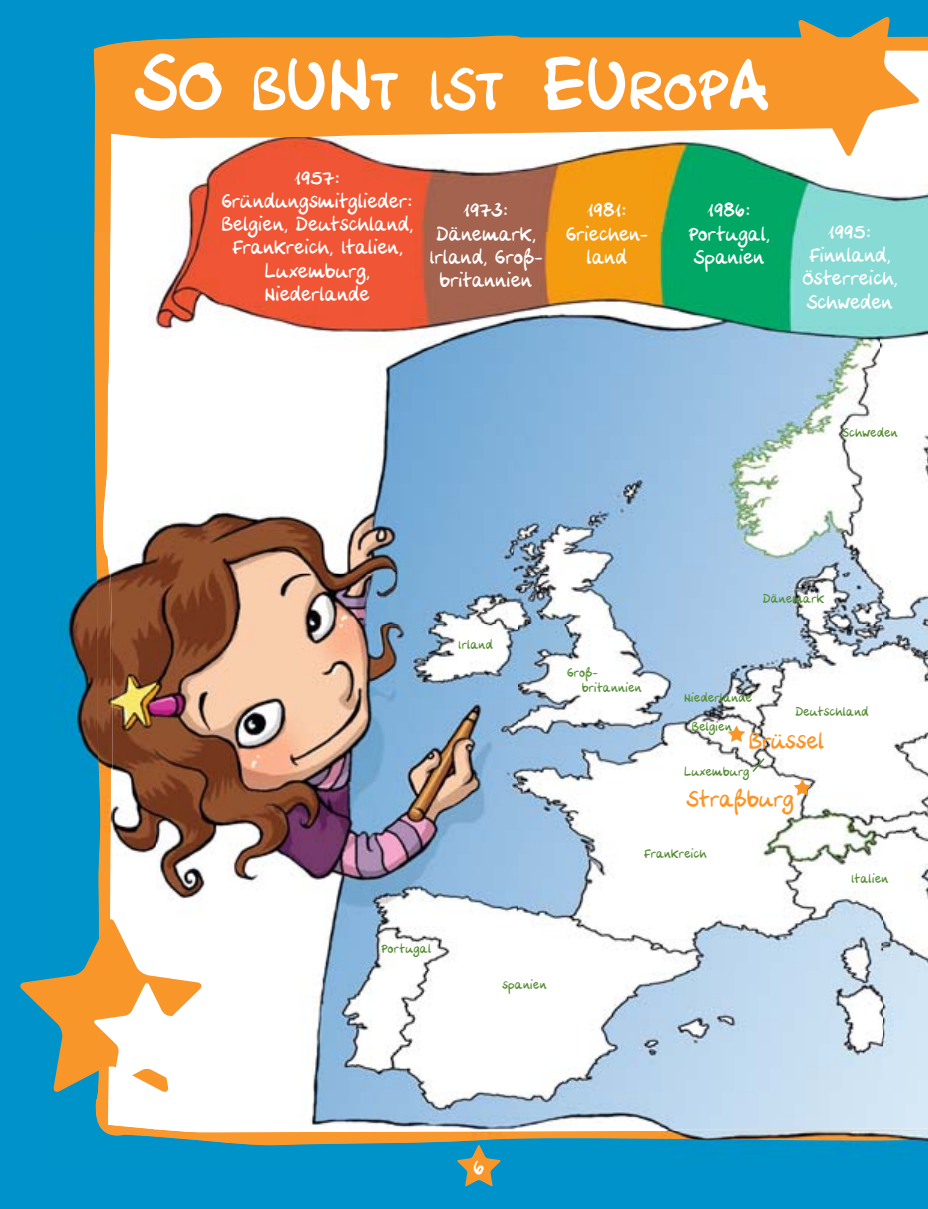
<style>
.page{position:relative;width:928px;height:1209px;background:#fff}
.page>*{position:absolute;margin:0;border:0;box-sizing:border-box;transform-origin:0 0}
.t1{font:60px "Hand Some";color:#fff}
.t2{font:22.5px "Hand Some";letter-spacing:.015em;color:#f8962a}
.t3{font:21.75px "Hand Some";color:#fff}
.t4{font:19.5px/23.2px "Hand Some";letter-spacing:.02em;color:#fff;text-align:center}
.t5{font:12.3px/15.1px "Hand Some";letter-spacing:.03em;color:#568e36}
.s1{font-size:79.5px}
.s2{font-size:80.55px}
.s3{font-size:60.45px}
</style>
<div class="page">
<div style="left:0;top:0;width:927px;height:1208px;background:#0092ca"></div>
<img style="left:62px;top:581px;width:31px;height:192px">
<img style="left:244px;top:1144px;width:495px;height:7px">
<img style="left:93px;top:232px;width:52px;height:904px">
<img style="left:145px;top:1131px;width:782px;height:13px">
<img style="left:881px;top:232px;width:46px;height:895px">
<img style="left:156px;top:601px;width:726px;height:526px">
<img style="left:103px;top:232px;width:53px;height:899px">
<img style="left:155px;top:1127px;width:772px;height:4px">
<img style="left:148px;top:112px;width:779px;height:120px">
<img style="left:148px;top:232px;width:733px;height:391px">
<svg style="left:94px;top:36px;width:679px;height:103px;background:#f39a36"></svg>
<svg style="left:457px;top:1144px;width:44px;height:42px"></svg>
<svg style="left:20px;top:917px;width:183px;height:175px"></svg>
<svg style="left:773px;top:17px;width:147px;height:140px;background:#dfb479"></svg>
<svg style="left:750px;top:756px;width:16px;height:17px"></svg>
<svg style="left:727px;top:725px;width:18px;height:16px"></svg>
<svg style="left:793px;top:779px;width:18px;height:16px"></svg>
<h1 class="t1" style="left:134px;top:63px;width:636px"><span class="s1">SO</span> B<span class="s1">UN</span>T IST <span class="s2">EU</span><span class="s3">ROP</span><span class="s2">A</span></h1>
<p class="t4" style="left:222px;top:168px;width:192px">1957:<br>Gründungsmitglieder:<br>Belgien, Deutschland,<br>Frankreich, Italien,<br>Luxemburg,<br>Niederlande</p>
<p class="t4" style="left:566px;top:201px;width:83px">1981:<br>Griechen&shy;land</p>
<p class="t4" style="left:430px;top:201px;width:114px">1973:<br>Dänemark,<br>Irland, Groß&shy;britannien</p>
<p class="t4" style="left:688px;top:201px;width:82px">1986:<br>Portugal,<br>Spanien</p>
<p class="t4" style="left:802px;top:222px;width:96px">1995:<br>Finnland,<br>Österreich,<br>Schweden</p>
<p class="t5" style="left:842px;top:426px;width:57px">Schweden</p>
<p class="t5" style="left:381px;top:941px;width:52px">Portugal</p>
<p class="t5" style="left:458px;top:638px;width:36px">Irland</p>
<p class="t5" style="left:582px;top:666px;width:61px;text-indent:-15px">Groß&shy;britannien</p>
<p class="t5" style="left:763px;top:592px;width:63px">Dänemark</p>
<p class="t5" style="left:684px;top:691px;width:69px">Niederlande</p>
<p class="t5" style="left:795px;top:705px;width:75px">Deutschland</p>
<p class="t2" style="left:749px;top:730px;width:77px">Brüssel</p>
<p class="t2" style="left:686px;top:788px;width:109px">Straßburg</p>
<p class="t5" style="left:692px;top:720px;width:42px">Belgien</p>
<p class="t5" style="left:684px;top:765px;width:66px">Luxemburg</p>
<p class="t5" style="left:644px;top:847px;width:64px">Frankreich</p>
<p class="t5" style="left:851px;top:872px;width:39px">Italien</p>
<p class="t5" style="left:502px;top:977px;width:46px">spanien</p>
<p class="t3" style="left:473px;top:1156px;width:12px">6</p>
</div>
